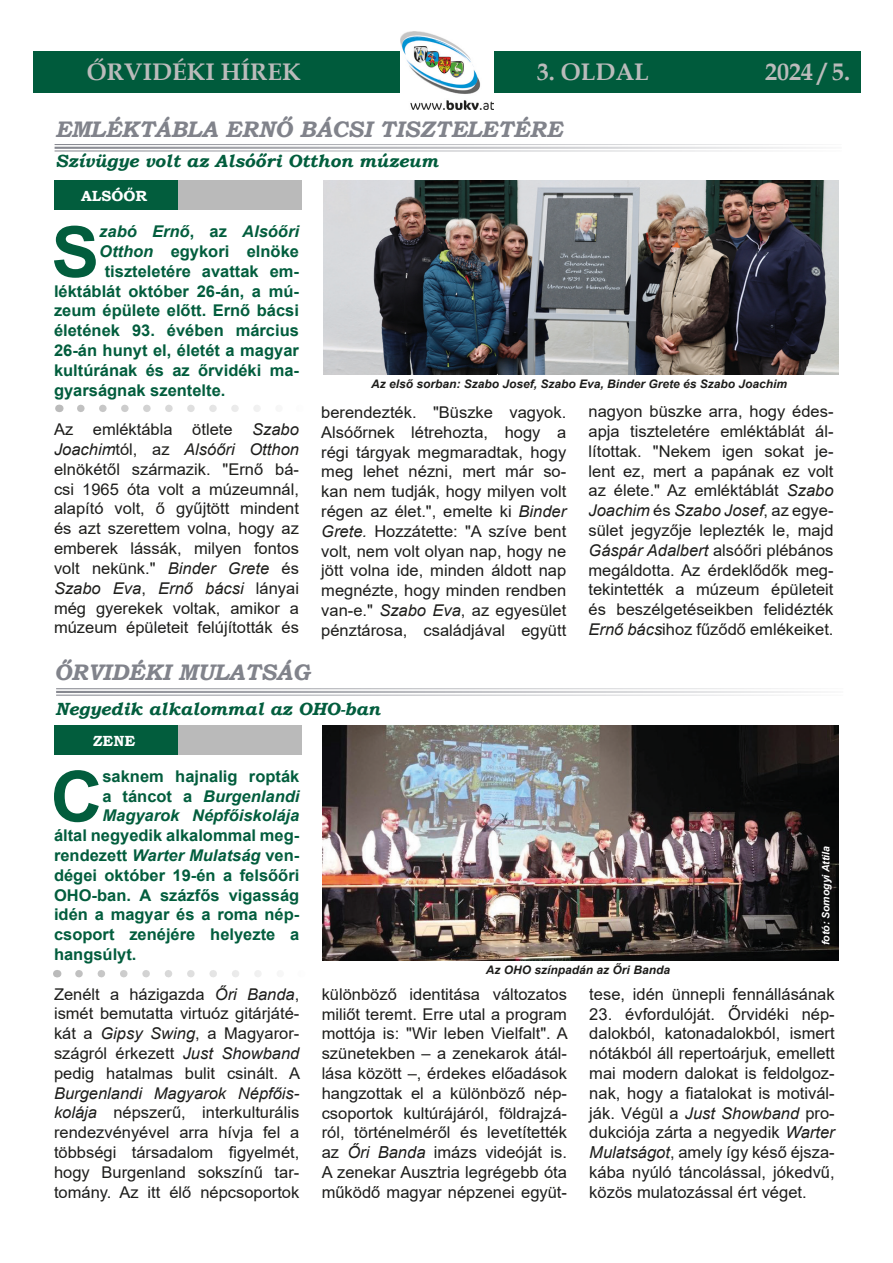
<style>
.page{position:relative;width:893px;height:1263px;background:#fff}
.page>*{position:absolute;margin:0;border:0;box-sizing:border-box;transform-origin:0 0}
.t1{font:700 70.35px "Arial";color:#025d3d}
.t2{font:700 24px "Book Antiqua";color:#bbb}
.t3{font:italic 700 22.5px "Bookman Old Style";color:#81838b}
.t4{font:italic 700 17.7px "Bookman Old Style";color:#025d3d}
.t5{font:16.5px/19.8px "Arial";color:#1d1d1b;text-align:justify}
.t6{font:16.2px/19.8px "Arial";color:#1d1d1b;text-align:justify}
.t7{font:700 16.2px "Arial";color:#025d3d}
.t8{font:italic 700 16.2px "Arial";color:#025d3d}
.t9{font:italic 16.2px "Arial";color:#1d1d1b}
.t10{font:700 14.7px "Bookman Old Style";color:#fff}
.t11{font:italic 700 11.7px "Arial";color:#1d1d1b}
.t12{font:italic 700 10.35px "Arial";color:#fff}
.s1{font-style:normal}
.s2{font-style:italic}
.s3{color:#fff}
.s4{font-size:16.5px}
.s5{font-style:normal;font-size:16.5px}
</style>
<div class="page">
<div style="left:33px;top:51px;width:827px;height:41px;background:#005b3c"></div>
<img style="left:401px;top:32px;width:92px;height:77px">
<hr style="left:55px;top:144px;width:787px;height:1px;background:#81838b">
<hr style="left:55px;top:147px;width:787px;height:2px;background:#81838b">
<hr style="left:55px;top:150px;width:787px;height:2px;background:#81838b">
<div style="left:54px;top:725px;width:125px;height:30px;background:#025d3d"></div>
<div style="left:179px;top:725px;width:123px;height:30px;background:#bababa"></div>
<hr style="left:56px;top:688px;width:787px;height:1px;background:#81838b">
<hr style="left:56px;top:691px;width:787px;height:2px;background:#81838b">
<hr style="left:56px;top:695px;width:787px;height:1px;background:#81838b">
<svg style="left:79px;top:970px;width:182px;height:7px"></svg>
<img style="left:323px;top:725px;width:516px;height:235px">
<svg style="left:81px;top:405px;width:180px;height:7px"></svg>
<img style="left:324px;top:180px;width:515px;height:194px">
<div style="left:54px;top:180px;width:125px;height:30px;background:#025d3d"></div>
<div style="left:179px;top:180px;width:123px;height:30px;background:#bababa"></div>
<p class="t2" style="left:87px;top:56px;width:215px">ŐRVIDÉKI HÍREK</p>
<p class="t2" style="left:537px;top:56px;width:113px">3. OLDAL</p>
<p class="t2" style="left:765px;top:56px;width:87px">2024 / 5.</p>
<p class="t3" style="left:55px;top:112px;width:509px">EMLÉKTÁBLA ERNŐ BÁCSI TISZTELETÉRE</p>
<p class="t4" style="left:55px;top:148px;width:385px">Szívügye volt az Alsóőri Otthon múzeum</p>
<p class="t10" style="left:81px;top:185px;width:67px">ALSÓŐR</p>
<p class="t1" style="left:51px;top:203px;width:49px">S</p>
<p class="t8" style="left:99px;top:221px;width:201px">zabó Ernő<span class="s1">, az</span> Alsóőri</p>
<p class="t7" style="left:99px;top:240px;width:201px"><span class="s2">Otthon</span> egykori elnöke</p>
<p class="t7" style="left:99px;top:260px;width:201px"><span class="s3">t</span>tiszteletére avattak em-</p>
<p class="t7" style="left:54px;top:280px;width:246px">léktáblát október 26-án, a mú-</p>
<p class="t7" style="left:54px;top:299px;width:246px">zeum épülete előtt. Ernő bácsi</p>
<p class="t7" style="left:54px;top:319px;width:246px">életének 93. évében március</p>
<p class="t7" style="left:54px;top:339px;width:246px">26-án hunyt el, életét a magyar</p>
<p class="t7" style="left:54px;top:359px;width:246px">kultúrának és az őrvidéki ma-</p>
<p class="t7" style="left:54px;top:379px;width:173px">gyarságnak szentelte.</p>
<p class="t6" style="left:54px;top:420px;width:246px">Az emléktábla ötlete <span class="s2">Szabo Joachim</span>tól, az <span class="s2">Alsóőri Otthon </span>elnökétől származik. "Ernő bá&shy;csi 1965 óta volt a múzeumnál, alapító volt, ő gyűjtött mindent és azt szerettem volna, hogy az emberek lássák, milyen fontos volt nekünk." <span class="s2">Binder Grete</span> és <span class="s2">Szabo Eva</span>, <span class="s2">Ernő bácsi</span> lányai még gyerekek voltak, amikor a múzeum épületeit felújították és</p>
<p class="t11" style="left:371px;top:376px;width:418px">Az első sorban: Szabo Josef, Szabo Eva, Binder Grete és Szabo Joachim</p>
<p class="t6" style="left:321px;top:402px;width:246px">berendezték. "Büszke vagyok.<br>Alsóőrnek létrehozta, hogy a régi tárgyak megmaradtak, hogy meg lehet nézni, mert már so&shy;kan nem tudják, hogy milyen volt régen az élet.", emelte ki <span class="s2">Binder Grete.</span> Hozzátette: "A szíve bent volt, nem volt olyan nap, hogy ne jött volna ide, minden áldott nap megnézte, hogy minden rendben van-e." <span class="s2">Szabo Eva</span>, az egyesület pénztárosa, családjával együtt</p>
<p class="t6" style="left:588px;top:401px;width:246px">nagyon büszke arra, hogy édes&shy;apja tiszteletére emléktáblát ál&shy;lítottak. "Nekem igen sokat je&shy;lent ez, mert a papának ez volt az élete." Az emléktáblát <span class="s2">Szabo Joachim</span> és <span class="s2">Szabo Josef</span>, az egye&shy;sület jegyzője leplezték le, majd <span class="s2">Gáspár Adalbert</span> alsóőri plébános megáldotta. Az érdeklődők meg&shy;tekintették a múzeum épületeit és beszélgetéseikben felidézték <span class="s2">Ernő bács</span>ihoz fűződő emlékeiket.</p>
<p class="t3" style="left:54px;top:655px;width:257px">ŐRVIDÉKI MULATSÁG</p>
<p class="t4" style="left:55px;top:696px;width:327px">Negyedik alkalommal az OHO-ban</p>
<p class="t10" style="left:93px;top:730px;width:44px">ZENE</p>
<p class="t1" style="left:51px;top:747px;width:53px">C</p>
<p class="t7" style="left:102px;top:765px;width:198px">saknem hajnalig ropták</p>
<p class="t8" style="left:102px;top:785px;width:198px"><span class="s1">a táncot a</span> Burgenlandi</p>
<p class="t8" style="left:102px;top:805px;width:198px">Magyarok Népfőiskolája</p>
<p class="t7" style="left:54px;top:824px;width:247px">által negyedik alkalommal meg-</p>
<p class="t8" style="left:54px;top:844px;width:247px"><span class="s1">rendezett</span> Warter Mulatság <span class="s1">ven-</span></p>
<p class="t7" style="left:54px;top:864px;width:247px">dégei október 19-én a felsőőri</p>
<p class="t7" style="left:54px;top:883px;width:247px">OHO-ban. A százfős vigasság</p>
<p class="t7" style="left:54px;top:903px;width:247px">idén a magyar és a roma nép-</p>
<p class="t7" style="left:54px;top:923px;width:247px">csoport zenéjére helyezte a</p>
<p class="t7" style="left:54px;top:943px;width:84px">hangsúlyt.</p>
<p class="t6" style="left:54px;top:984px;width:248px">Zenélt a házigazda <span class="s2">Őri Banda</span>, ismét bemutatta virtuóz gitárjáté&shy;kát a <span class="s2">Gipsy Swing</span>, a Magyaror&shy;szágról érkezett <span class="s2">Just Showband </span>pedig hatalmas bulit csinált. A <span class="s2">Burgenlandi Magyarok Népfőis&shy;kolája</span> népszerű, interkulturális rendezvényével arra hívja fel a többségi társadalom figyelmét, hogy Burgenland sokszínű tar&shy;tomány. Az itt élő népcsoportok</p>
<p class="t6" style="left:322px;top:984px;width:248px">különböző identitása változatos miliőt teremt. Erre utal a program mottója is: "Wir leben Vielfalt". A szünetekben – a zenekarok átál&shy;lása között –, érdekes előadások hangzottak el a különböző nép&shy;csoportok kultúrájáról, földrajzá&shy;ról, történelméről és <span class="s4">levetítették</span></p>
<p class="t12" style="left:819px;top:945px;width:101px;rotate:-90deg">fotó: Somogyi Attila</p>
<p class="t11" style="left:486px;top:962px;width:186px">Az OHO színpadán az Őri Banda</p>
<p class="t5" style="left:589px;top:984px;width:247px">tese, idén ünnepli fennállásának</p>
<p class="t5" style="left:589px;top:1004px;width:247px">23. évfordulóját. Őrvidéki nép&shy;dalokból, katonadalokból, ismert nótákból áll repertoárjuk, emellett mai modern dalokat is feldolgoz&shy;nak, hogy a fiatalokat is motivál-</p>
<p class="t9" style="left:589px;top:1102px;width:247px"><span class="s5">ják.</span> <span class="s1">Végül a</span> Just Showband <span class="s5">pro-</span></p>
<p class="t5" style="left:589px;top:1122px;width:247px">dukciója zárta a negyedik <span class="s2">Warter Mulatságot</span>, amely így késő éjsza&shy;kába nyúló táncolással, jókedvű, közös mulatozással ért véget.</p>
<p class="t5" style="left:322px;top:1142px;width:247px">az <span class="s2">Őri Banda</span> imázs videóját is.<br>A zenekar Ausztria legrégebb óta működő magyar népzenei együt-</p>
</div>
